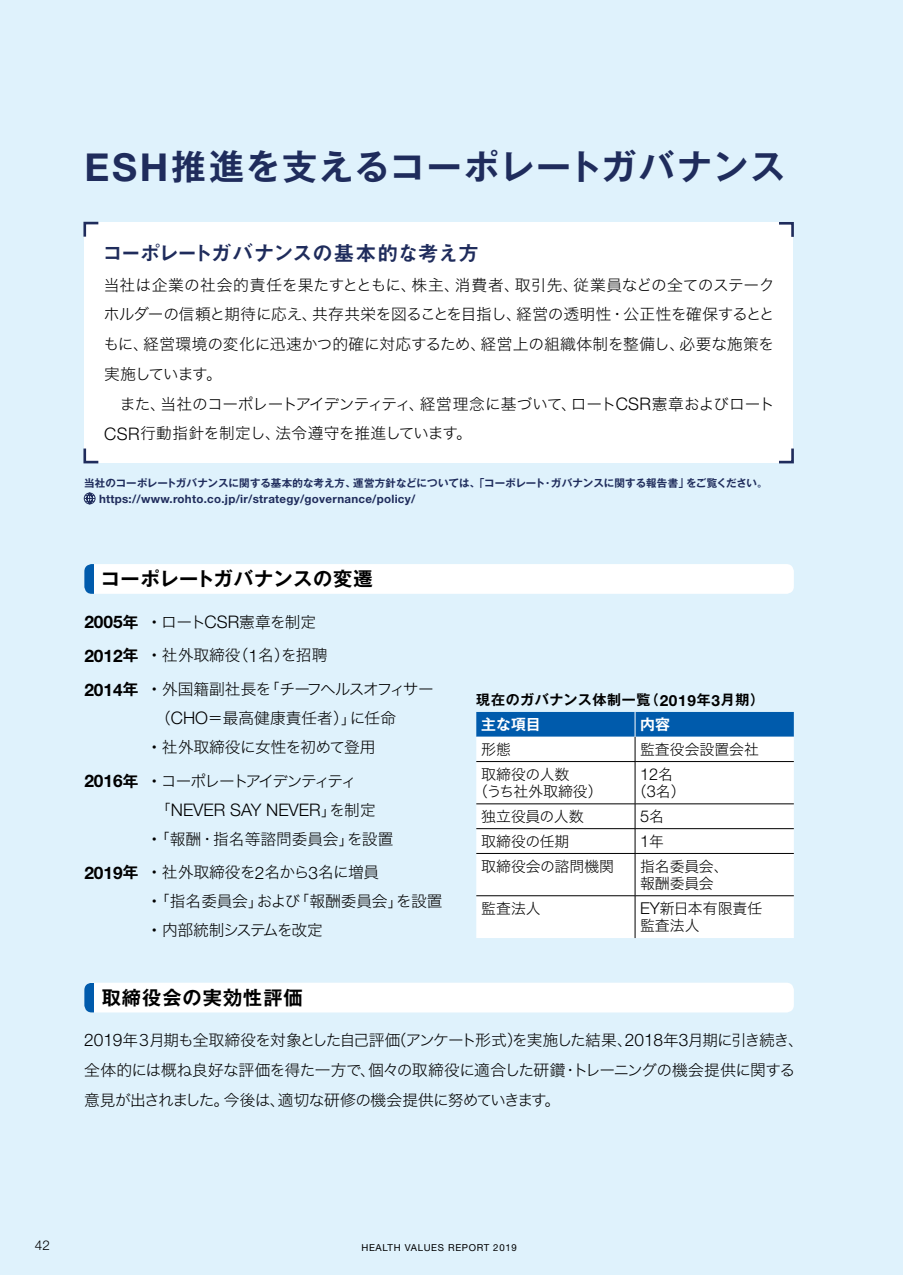
<style>
.page{position:relative;width:903px;height:1275px;background:#dff2fc}
.page>*{position:absolute;margin:0;border:0;box-sizing:border-box;transform-origin:0 0}
.t1{font:700 35px "Gothic MB101 Pr 6 N De";letter-spacing:.045em;color:#1f2c5c}
.t2{font:21px "Midashi Go Pr 6 N MB31";letter-spacing:-.045em;color:#1f2c5c}
.t3{font:700 19.25px "Gothic MB101 Pr 6 N De";letter-spacing:.02em;color:#000}
.t4{font:700 19.25px "Gothic MB101 Pr 6 N De";letter-spacing:.05em;color:#000}
.t5{font:300 17.32px "Helvetica Neue LT Std";color:#000}
.t6{font:300 16.45px "Helvetica Neue LT Std";color:#000}
.t7{font:15.75px/29.8px "Hira Kaku Std N W2";letter-spacing:-.03em;color:#000}
.t8{font:15.75px/28.9px "Hira Kaku Std N W2";color:#000}
.t9{font:15.75px "Hira Kaku Std N W2";letter-spacing:-.115em;color:#000}
.t10{font:14.88px/17.5px "Hira Kaku Std N W2";color:#000}
.t11{font:700 14.88px "Gothic MB101 Pr 6 N De";letter-spacing:.005em;color:#fff}
.t12{font:700 14px "Gothic MB101 Pr 6 N De";letter-spacing:.05em;color:#000}
.t13{font:300 13.47px "Helvetica Neue LT Std";color:#000}
.t14{font:700 11.55px "Helvetica Neue LT Std";letter-spacing:.025em;color:#1f2c5c}
.t15{font:700 10.5px "Gothic MB101 Pr 6 N De";letter-spacing:.005em;color:#1f2c5c}
.t16{font:9.62px "Helvetica Neue LT Std";letter-spacing:.07em;color:#000}
.s1{font-family:"Helvetica Neue LT Std";font-size:38.5px}
.s2{font-family:"Helvetica Neue LT Std";font-weight:300;font-size:17.32px}
.s3{font-family:"Helvetica Neue LT Std";font-weight:700;font-size:17.32px}
.s4{font-family:"Gothic MB101 Pr 6 N De";font-weight:700}
.s5{font-family:"Hira Kaku Std N W2";font-weight:400;font-size:15.75px}
.s6{font-family:"Helvetica Neue LT Std";font-size:15.4px}
.s7{font-family:"Hira Kaku Std N W2";font-weight:400;font-size:14.88px}
.s8{font-family:"Helvetica Neue LT Std";font-weight:300;font-size:16.45px}
</style>
<div class="page">
<div style="left:476px;top:762px;width:318px;height:176px;background:#fff"></div>
<hr style="left:476px;top:761px;width:159px;height:1px;background:#000">
<hr style="left:635px;top:761px;width:159px;height:1px;background:#000">
<hr style="left:635px;top:762px;width:1px;height:42px;background:#000">
<hr style="left:476px;top:803px;width:159px;height:1px;background:#000">
<hr style="left:635px;top:803px;width:159px;height:1px;background:#000">
<hr style="left:476px;top:828px;width:159px;height:1px;background:#000">
<hr style="left:635px;top:828px;width:159px;height:1px;background:#000">
<svg style="left:635px;top:804px;width:1px;height:49px"></svg>
<hr style="left:476px;top:853px;width:159px;height:1px;background:#000">
<hr style="left:635px;top:853px;width:159px;height:1px;background:#000">
<hr style="left:635px;top:854px;width:1px;height:41px;background:#000">
<hr style="left:476px;top:895px;width:159px;height:1px;background:#000">
<hr style="left:635px;top:895px;width:159px;height:1px;background:#000">
<hr style="left:635px;top:896px;width:1px;height:42px;background:#000">
<svg style="left:476px;top:712px;width:318px;height:49px;background:#7facd4"></svg>
<div style="left:84px;top:223px;width:709px;height:240px;background:#fff"></div>
<svg style="left:83px;top:221px;width:18px;height:16px"></svg>
<svg style="left:83px;top:448px;width:16px;height:16px"></svg>
<svg style="left:776px;top:222px;width:18px;height:15px"></svg>
<svg style="left:779px;top:448px;width:15px;height:16px"></svg>
<div style="left:84px;top:564px;width:710px;height:30px;background:#fff;border-radius:7px"></div>
<div style="left:84px;top:565px;width:10px;height:29px;background:#005bac"></div>
<div style="left:84px;top:983px;width:710px;height:29px;background:#fff;border-radius:7px"></div>
<div style="left:84px;top:983px;width:10px;height:29px;background:#005bac"></div>
<svg style="left:84px;top:493px;width:11px;height:11px"></svg>
<h1 class="t1" style="left:84px;top:137px;width:702px"><span class="s1">ESH</span>推進を支えるコーポレートガバナンス</h1>
<h2 class="t2" style="left:102px;top:236px;width:378px">コーポレートガバナンスの基本的な考え方</h2>
<p class="t7" style="left:103px;top:270px;width:673px">当社は企業の社会的責任を果たすとともに、株主、消費者、取引先、従業員などの全てのステークホルダーの信頼と期待に応え、共存共栄を図ることを目指し、経営の透明性・公正性を確保するとともに、経営環境の変化に迅速かつ的確に対応するため、経営上の組織体制を整備し、必要な施策を実施しています。<br>　また、当社のコーポレートアイデンティティ、経営理念に基づいて、ロート<span class="s2">CSR</span>憲章およびロート<span class="s2">CSR</span>行動指針を制定し、法令遵守を推進しています。</p>
<p class="t15" style="left:84px;top:474px;width:685px">当社のコーポレートガバナンスに関する基本的な考え方、運営方針などについては、「コーポレート・ガバナンスに関する報告書」をご覧ください。</p>
<p class="t14" style="left:99px;top:492px;width:318px">https://www.rohto.co.jp/ir/strategy/governance/policy/</p>
<p class="t3" style="left:101px;top:563px;width:273px">コーポレートガバナンスの変遷</p>
<p class="t7" style="left:84px;top:604px;width:351px;line-height:33.8px"><span class="s3">2005</span><span class="s4">年・</span>ロート<span class="s2">CSR</span>憲章を制定<br><span class="s3">2012</span><span class="s4">年・</span>社外取締役（<span class="s2">1</span>名）を招聘<br><span class="s3">2014</span><span class="s4">年・</span>外国籍副社長を「チーフヘルスオフィサー</p>
<p class="t8" style="left:146px;top:703px;width:251px;text-indent:9px">（<span class="s2">CHO</span>＝最高健康責任者）」に任命<span class="s4">・</span>社外取締役に女性を初めて登用</p>
<p class="t9" style="left:84px;top:769px;width:274px"><span class="s3">2016</span><span class="s4">年・</span>コーポレートアイデンティティ</p>
<p class="t5" style="left:155px;top:799px;width:222px"><span class="s5">「</span>NEVER SAY NEVER<span class="s5">」を制定</span></p>
<p class="t8" style="left:84px;top:821px;width:311px;line-height:33.8px;text-indent:62px"><span class="s4">・</span>「報酬・指名等諮問委員会」を設置<br><span class="s3">2019</span><span class="s4">年・</span>社外取締役を<span class="s2">2</span>名から<span class="s2">3</span>名に増員</p>
<p class="t7" style="left:146px;top:886px;width:298px;line-height:28.9px"><span class="s4">・</span>「指名委員会」および「報酬委員会」を設置<span class="s4">・</span>内部統制システムを改定</p>
<p class="t12" style="left:476px;top:688px;width:289px">現在のガバナンス体制一覧（<span class="s6">2019</span>年<span class="s6">3</span>月期）</p>
<p class="t11" style="left:481px;top:712px;width:61px">主な項目</p>
<p class="t11" style="left:640px;top:712px;width:32px">内容</p>
<p class="t10" style="left:481px;top:740px;width:31px">形態</p>
<p class="t10" style="left:640px;top:740px;width:120px">監査役会設置会社</p>
<p class="t10" style="left:473px;top:765px;width:131px;text-indent:8px">取締役の人数<br>（うち社外取締役）</p>
<p class="t6" style="left:640px;top:764px;width:35px">12<span class="s7">名</span></p>
<p class="t10" style="left:632px;top:782px;width:55px">（<span class="s8">3</span>名）</p>
<p class="t10" style="left:481px;top:807px;width:104px">独立役員の人数</p>
<p class="t6" style="left:640px;top:806px;width:25px">5<span class="s7">名</span></p>
<p class="t10" style="left:481px;top:832px;width:90px">取締役の任期</p>
<p class="t6" style="left:640px;top:831px;width:25px">1<span class="s7">年</span></p>
<p class="t10" style="left:481px;top:857px;width:134px">取締役会の諮問機関</p>
<p class="t10" style="left:640px;top:857px;width:90px">指名委員会、報酬委員会</p>
<p class="t10" style="left:481px;top:899px;width:61px">監査法人</p>
<p class="t10" style="left:640px;top:899px;width:124px"><span class="s8">EY</span>新日本有限責任監査法人</p>
<p class="t4" style="left:102px;top:982px;width:203px">取締役会の実効性評価</p>
<p class="t7" style="left:84px;top:1025px;width:721px"><span class="s2">2019</span>年３月期も全取締役を対象とした自己評価（アンケート形式）を実施した結果、<span class="s2">2018</span>年<span class="s2">3</span>月期に引き続き、全体的には概ね良好な評価を得た一方で、個々の取締役に適合した研鑽・トレーニングの機会提供に関する意見が出されました。今後は、適切な研修の機会提供に努めていきます。</p>
<p class="t13" style="left:35px;top:1237px;width:17px">42</p>
<p class="t16" style="left:361px;top:1242px;width:157px">HEALTH VALUES REPORT 2019</p>
</div>
